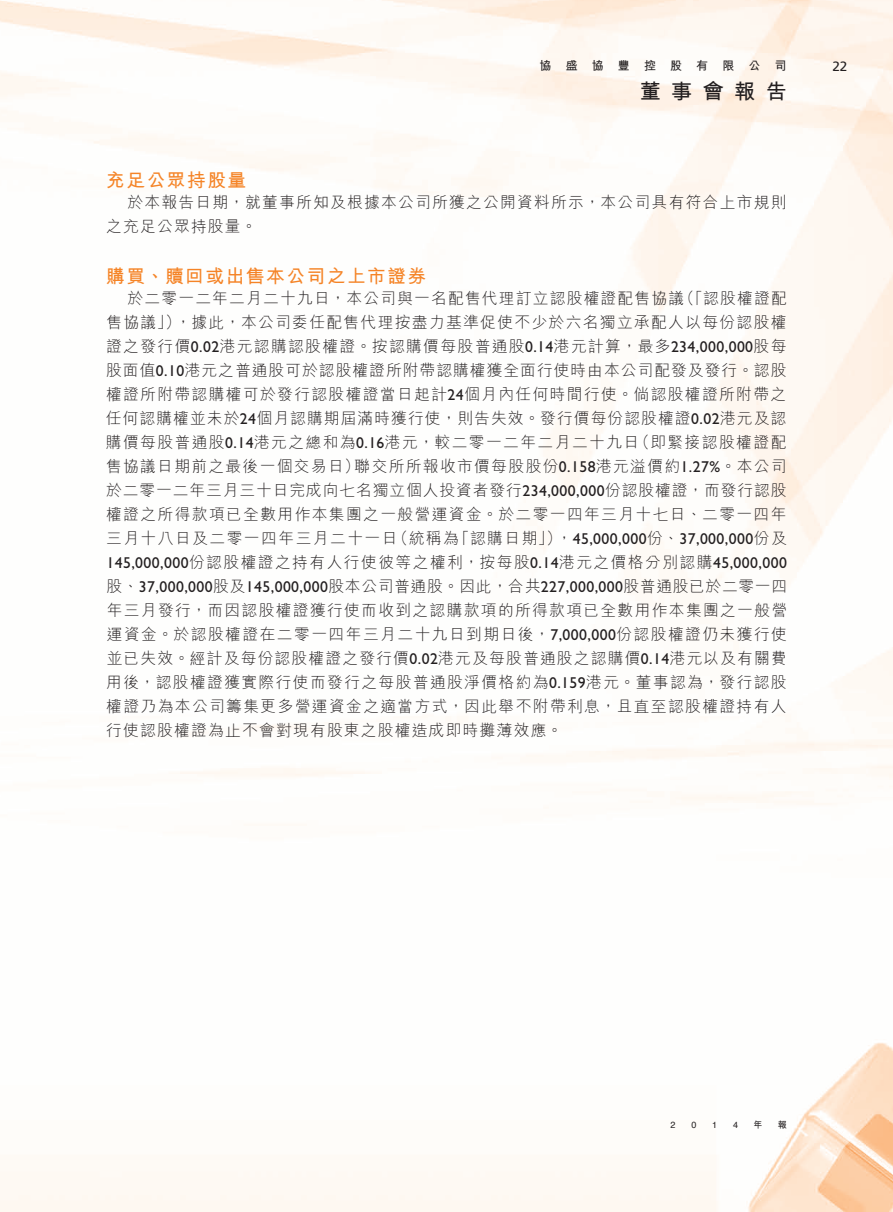
<style>
.page{position:relative;width:893px;height:1212px;background:#fff}
.page>*{position:absolute;margin:0;border:0;box-sizing:border-box;transform-origin:0 0}
.t1{font:700 21px "M Hei HK";letter-spacing:.5em;color:#231f20}
.t2{font:700 18.75px "M Hei HK";letter-spacing:.08em;color:#f58427}
.t3{font:300 15.75px/24px "M Hei HK";letter-spacing:.085em;color:#231f20}
.t4{font:15.75px "Gill Sans Std";letter-spacing:.03em;color:#231f20}
.t5{font:300 15.75px "M Hei HK";letter-spacing:.065em;color:#231f20}
.t6{font:13.5px "Frutiger LT Std";color:#231f20}
.t7{font:700 12px "M Hei HK";letter-spacing:1.175em;color:#231f20}
.t8{font:9px "Helvetica";color:#231f20}
.t9{font:700 9px "M Hei HK";color:#231f20}
.s1{font-family:"Gill Sans Std";font-weight:400}
.s2{font-family:"M Hei HK";font-weight:300}
</style>
<div class="page">
<img style="left:0;top:0;width:893px;height:1212px">
<p class="t7" style="left:540px;top:57px;width:249px">協盛協豐控股有限公司</p>
<h1 class="t1" style="left:640px;top:76px;width:148px">董事會報告</h1>
<p class="t2" style="left:106px;top:166px;width:142px">充足公眾持股量</p>
<p class="t3" style="left:106px;top:190px;width:682px;text-indent:21px">於本報告日期，就董事所知及根據本公司所獲之公開資料所示，本公司具有符合上市規則之充足公眾持股量。</p>
<p class="t2" style="left:106px;top:262px;width:322px">購買、贖回或出售本公司之上市證券</p>
<p class="t3" style="left:679px;top:286px;width:110px">（「認股權證配</p>
<p class="t3" style="left:175px;top:286px;width:613px;text-indent:-48px">於二零一二年二月二十九日，本公司與一名配售代理訂立認股權證配售協議<br>，據此，本公司委任配售代理按盡力基準促使不少於六名獨立承配人以每份認股權</p>
<p class="t3" style="left:106px;top:310px;width:76px">售協議」）</p>
<p class="t3" style="left:106px;top:334px;width:682px">證之發行價<span class="s1">0.02</span>港元認購認股權證。按認購價每股普通股<span class="s1">0.14</span>港元計算，最多<span class="s1">234,000,000</span>股每</p>
<p class="t5" style="left:106px;top:359px;width:682px">股面值<span class="s1">0.10</span>港元之普通股可於認股權證所附帶認購權獲全面行使時由本公司配發及發行。認股</p>
<p class="t3" style="left:106px;top:382px;width:682px">權證所附帶認購權可於發行認股權證當日起計<span class="s1">24</span>個月內任何時間行使。倘認股權證所附帶之</p>
<p class="t3" style="left:106px;top:406px;width:682px">任何認購權並未於<span class="s1">24</span>個月認購期屆滿時獲行使，則告失效。發行價每份認股權證<span class="s1">0.02</span>港元及認</p>
<p class="t3" style="left:634px;top:430px;width:154px">（即緊接認股權證配</p>
<p class="t3" style="left:355px;top:430px;width:434px;text-indent:-249px">購價每股普通股<span class="s1">0.14</span>港元之總和為<span class="s1">0.16</span>港元，較二零一二年二月二十九日<br>聯交所所報收市價每股股份<span class="s1">0.158</span>港元溢價約<span class="s1">1.27%</span>。本公司</p>
<p class="t3" style="left:106px;top:454px;width:682px">售協議日期前之最後一個交易日）<br>於二零一二年三月三十日完成向七名獨立個人投資者發行<span class="s1">234,000,000</span>份認股權證，而發行認股權證之所得款項已全數用作本集團之一般營運資金。於二零一四年三月十七日、二零一四年</p>
<p class="t4" style="left:557px;top:530px;width:232px"><span class="s2">，</span>45,000,000<span class="s2">份、</span>37,000,000<span class="s2">份及</span></p>
<p class="t3" style="left:393px;top:526px;width:68px">（統稱為</p>
<p class="t3" style="left:454px;top:526px;width:110px">「認購日期」）</p>
<p class="t3" style="left:106px;top:526px;width:682px">三月十八日及二零一四年三月二十一日<br><span class="s1">145,000,000</span>份認股權證之持有人行使彼等之權利，按每股<span class="s1">0.14</span>港元之價格分別認購<span class="s1">45,000,000</span></p>
<p class="t4" style="left:107px;top:578px;width:682px"><span class="s2">股、</span>37,000,000<span class="s2">股及</span>145,000,000<span class="s2">股本公司普通股。因此，合共</span>227,000,000<span class="s2">股普通股已於二零一四</span></p>
<p class="t3" style="left:106px;top:598px;width:682px;text-align:justify">年三月發行，而因認股權證獲行使而收到之認購款項的所得款項已全數用作本集團之一般營運資金。於認股權證在二零一四年三月二十九日到期日後，<span class="s1">7,000,000</span>份認股權證仍未獲行使並已失效。經計及每份認股權證之發行價<span class="s1">0.02</span>港元及每股普通股之認購價<span class="s1">0.14</span>港元以及有關費用後，認股權證獲實際行使而發行之每股普通股淨價格約為<span class="s1">0.159</span>港元。董事認為，發行認股權證乃為本公司籌集更多營運資金之適當方式，因此舉不附帶利息，且直至認股權證持有人行使認股權證為止不會對現有股東之股權造成即時攤薄效應。</p>
<p class="t6" style="left:832px;top:58px;width:17px">22</p>
<p class="t8" style="left:670px;top:1118px;width:7px">2</p>
<p class="t8" style="left:691px;top:1118px;width:7px">0</p>
<p class="t8" style="left:712px;top:1118px;width:7px">1</p>
<p class="t8" style="left:733px;top:1118px;width:7px">4</p>
<p class="t9" style="left:753px;top:1118px;width:10px">年</p>
<p class="t9" style="left:778px;top:1118px;width:10px">報</p>
</div>
